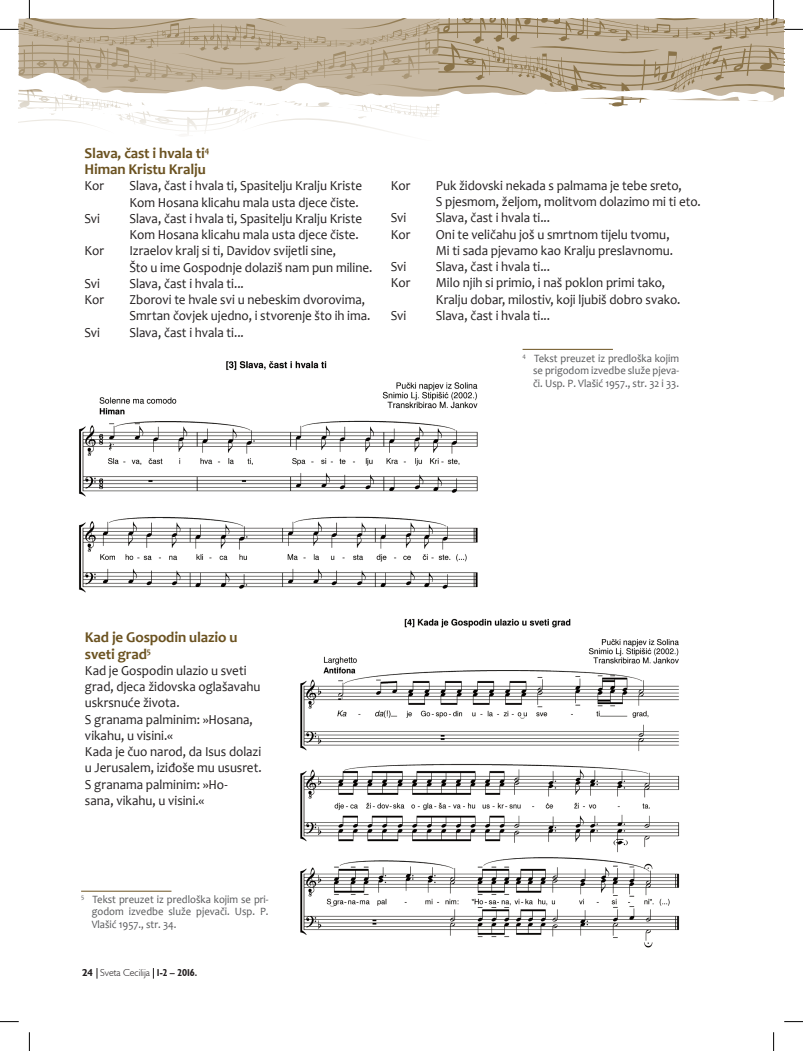
<style>
.page{position:relative;width:803px;height:1051px;background:#fff}
.page>*{position:absolute;margin:0;border:0;box-sizing:border-box;transform-origin:0 0}
.t1{font:700 15px/16.2px "Candara";letter-spacing:-.01em;color:#6b5220}
.t2{font:13.75px/16.2px "Candara";color:#231f20;scale:.95 1}
.t3{font:11.25px/12.5px "Candara";color:#57585a;text-align:justify;scale:.94 1}
.t4{font:300 10px "Humanist 521 BT";color:#231f20}
.s1{font-weight:700}
.s2{font-weight:700;font-stretch:condensed}
</style>
<div class="page">
<img style="left:79px;top:361px;width:399px;height:232px">
<img style="left:300px;top:618px;width:380px;height:330px">
<hr style="left:522px;top:349px;width:91px;height:1px;background:#6b5220">
<hr style="left:81px;top:891px;width:90px;height:1px;background:#6b5220">
<svg style="left:19px;top:120px;width:382px;height:15px"></svg>
<svg style="left:0;top:1021px;width:19px;height:1px"></svg>
<svg style="left:784px;top:1021px;width:19px;height:1px"></svg>
<svg style="left:29px;top:1032px;width:1px;height:19px"></svg>
<svg style="left:0;top:0;width:803px;height:120px"></svg>
<svg style="left:773px;top:1032px;width:1px;height:19px"></svg>
<p class="t1" style="left:85px;top:145px;width:126px">Slava, čast i hvala ti<sup>4<br></sup>Himan Kristu Kralju</p>
<p class="t2" style="left:85px;top:178px;width:22px">Kor</p>
<p class="t2" style="left:130px;top:178px;width:246px">Slava, čast i hvala ti, Spasitelju Kralju Kriste<br>Kom Hosana klicahu mala usta djece čiste.</p>
<p class="t2" style="left:85px;top:210px;width:18px">Svi</p>
<p class="t2" style="left:130px;top:210px;width:246px">Slava, čast i hvala ti, Spasitelju Kralju Kriste<br>Kom Hosana klicahu mala usta djece čiste.</p>
<p class="t2" style="left:85px;top:243px;width:22px">Kor</p>
<p class="t2" style="left:130px;top:243px;width:257px">Izraelov kralj si ti, Davidov svijetli sine,<br>Što u ime Gospodnje dolaziš nam pun miline.</p>
<p class="t2" style="left:85px;top:275px;width:18px">Svi</p>
<p class="t2" style="left:130px;top:275px;width:122px">Slava, čast i hvala ti...</p>
<p class="t2" style="left:85px;top:291px;width:22px">Kor</p>
<p class="t2" style="left:130px;top:291px;width:255px">Zborovi te hvale svi u nebeskim dvorovima,<br>Smrtan čovjek ujedno, i stvorenje što ih ima.</p>
<p class="t2" style="left:85px;top:324px;width:18px">Svi</p>
<p class="t2" style="left:130px;top:324px;width:122px">Slava, čast i hvala ti...</p>
<p class="t2" style="left:391px;top:177px;width:22px">Kor</p>
<p class="t2" style="left:436px;top:177px;width:280px">Puk židovski nekada s palmama je tebe sreto,<br>S pjesmom, željom, molitvom dolazimo mi ti eto.</p>
<p class="t2" style="left:391px;top:210px;width:18px">Svi</p>
<p class="t2" style="left:436px;top:210px;width:122px">Slava, čast i hvala ti...</p>
<p class="t2" style="left:391px;top:226px;width:22px">Kor</p>
<p class="t2" style="left:436px;top:226px;width:251px">Oni te veličahu još u smrtnom tijelu tvomu,<br>Mi ti sada pjevamo kao Kralju preslavnomu.</p>
<p class="t2" style="left:391px;top:258px;width:18px">Svi</p>
<p class="t2" style="left:436px;top:258px;width:122px">Slava, čast i hvala ti...</p>
<p class="t2" style="left:391px;top:275px;width:22px">Kor</p>
<p class="t2" style="left:436px;top:275px;width:259px">Milo njih si primio, i naš poklon primi tako,<br>Kralju dobar, milostiv, koji ljubiš dobro svako.</p>
<p class="t2" style="left:391px;top:307px;width:18px">Svi</p>
<p class="t2" style="left:436px;top:307px;width:122px">Slava, čast i hvala ti...</p>
<p class="t3" style="left:533px;top:352px;width:157px;text-indent:-11px"><sup>4</sup> Tekst preuzet iz predloška kojim se prigodom izvedbe služe pjeva&shy;či. Usp. P. Vlašić 1957., str. 32 i 33.</p>
<p class="t1" style="left:85px;top:629px;width:154px">Kad je Gospodin ulazio u sveti grad<sup>5</sup></p>
<p class="t2" style="left:85px;top:662px;width:188px">Kad je Gospodin ulazio u sveti grad, djeca židovska oglašavahu uskrsnuće života.<br>S granama palminim: »Hosana, vikahu, u visini.«<br>Kada je čuo narod, da Isus dolazi u Jerusalem, iziđoše mu ususret.<br>S granama palminim: »Ho-<br>sana, vikahu, u visini.«</p>
<p class="t3" style="left:92px;top:893px;width:190px;text-indent:-11px"><sup>5</sup> Tekst preuzet iz predloška kojim se pri&shy;godom izvedbe služe pjevači. Usp. P.<br>Vlašić 1957., str. 34.</p>
<p class="t4" style="left:82px;top:966px;width:117px"><span class="s1">24</span> Sveta Cecilija <span class="s2">1-2 – 2016.</span></p>
</div>
